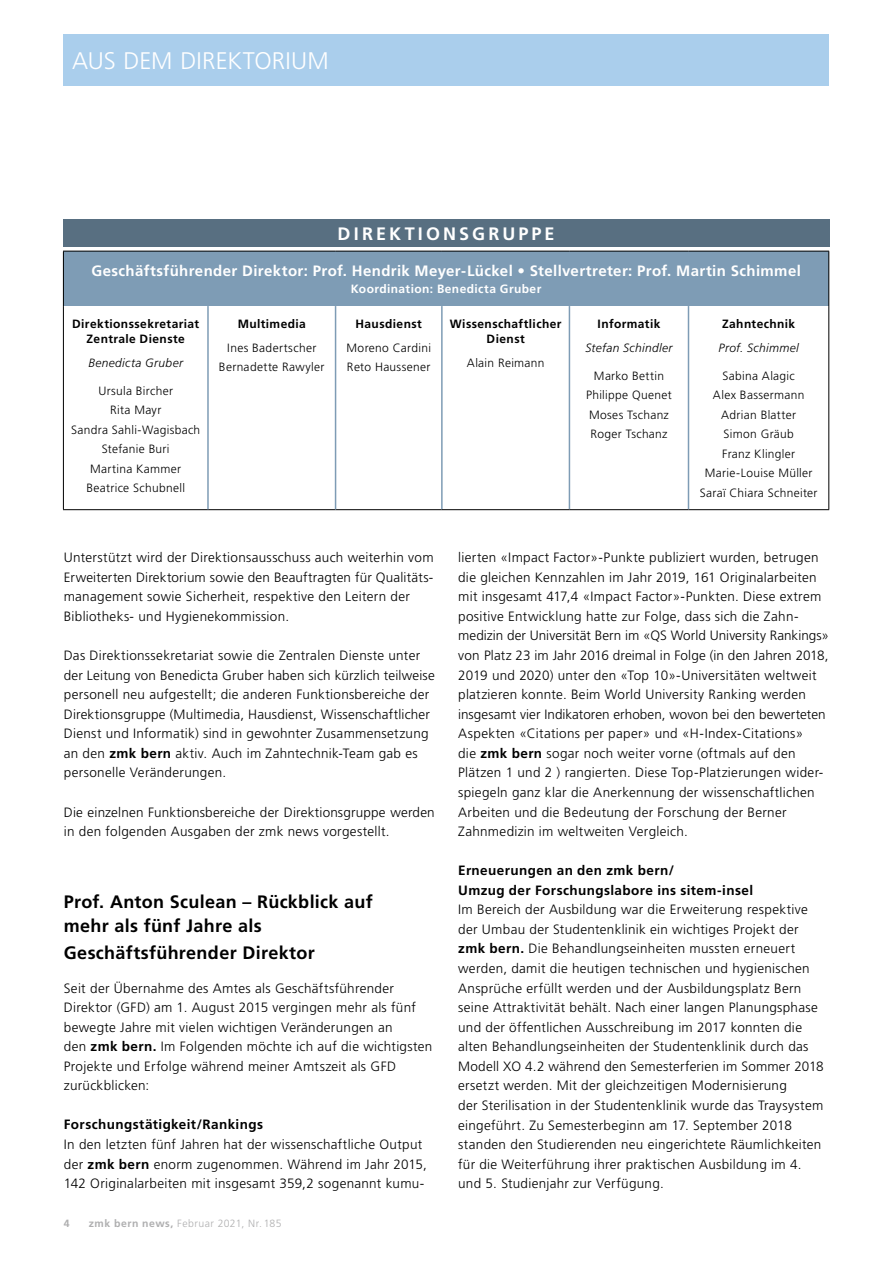
<style>
.page{position:relative;width:893px;height:1263px;background:#fff}
.page>*{position:absolute;margin:0;border:0;box-sizing:border-box;transform-origin:0 0}
.t1{font:300 24px "Frutiger";letter-spacing:.005em;color:#fff}
.t2{font:700 18px/24px "Frutiger";letter-spacing:.02em;color:#000}
.t3{font:700 18px "Frutiger";letter-spacing:.17em;color:#fff}
.t4{font:700 15px "Frutiger";letter-spacing:.025em;color:#fff}
.t5{font:300 13.5px/19.5px "Frutiger";letter-spacing:.02em;color:#000}
.t6{font:700 13.5px/19.5px "Frutiger";letter-spacing:.03em;color:#000}
.t7{font:300 12px/19.5px "Frutiger";letter-spacing:.025em;color:#000;text-align:center}
.t8{font:700 12px/15px "Frutiger";letter-spacing:.035em;color:#000;text-align:center}
.t9{font:italic 300 12px "Frutiger";letter-spacing:.025em;color:#000}
.t10{font:700 12px "Frutiger";letter-spacing:.035em;color:#fff}
.t11{font:300 10.5px "Frutiger";letter-spacing:.04em;color:#afafb0}
.t12{font:700 10.5px "Frutiger";color:#afafb0}
.s1{font-weight:700}
</style>
<div class="page">
<div style="left:64px;top:34px;width:765px;height:51px;background:#aaceec"></div>
<div style="left:63px;top:219px;width:766px;height:28px;background:#586f81"></div>
<div style="left:63px;top:251px;width:766px;height:55px;background:#7e9cb5"></div>
<svg style="left:334px;top:306px;width:356px;height:203px"></svg>
<hr style="left:63px;top:251px;width:145px;height:1px;background:#000">
<hr style="left:63px;top:251px;width:1px;height:55px;background:#000">
<hr style="left:208px;top:251px;width:128px;height:1px;background:#000">
<hr style="left:336px;top:251px;width:106px;height:1px;background:#000">
<hr style="left:442px;top:251px;width:127px;height:1px;background:#000">
<hr style="left:569px;top:251px;width:119px;height:1px;background:#000">
<hr style="left:688px;top:251px;width:141px;height:1px;background:#000">
<hr style="left:828px;top:251px;width:1px;height:55px;background:#000">
<hr style="left:63px;top:306px;width:1px;height:203px;background:#000">
<hr style="left:828px;top:306px;width:1px;height:203px;background:#000">
<hr style="left:63px;top:509px;width:145px;height:1px;background:#000">
<hr style="left:208px;top:509px;width:128px;height:1px;background:#000">
<hr style="left:336px;top:509px;width:106px;height:1px;background:#000">
<hr style="left:688px;top:509px;width:141px;height:1px;background:#000">
<hr style="left:207px;top:306px;width:2px;height:203px;background:#7e9cb5">
<hr style="left:335px;top:306px;width:1px;height:203px;background:#7e9cb5">
<hr style="left:441px;top:306px;width:2px;height:203px;background:#7e9cb5">
<hr style="left:569px;top:306px;width:1px;height:203px;background:#7e9cb5">
<hr style="left:688px;top:306px;width:1px;height:203px;background:#7e9cb5">
<hr style="left:442px;top:509px;width:127px;height:1px;background:#000">
<hr style="left:569px;top:509px;width:119px;height:1px;background:#000">
<h1 class="t1" style="left:72px;top:47px;width:258px">AUS DEM DIREKTORIUM</h1>
<h2 class="t3" style="left:338px;top:223px;width:219px">DIREKTIONSGRUPPE</h2>
<p class="t4" style="left:91px;top:261px;width:711px">Geschäftsführender Direktor: Prof. Hendrik Meyer-Lückel • Stellvertreter: Prof. Martin Schimmel</p>
<p class="t10" style="left:351px;top:282px;width:192px">Koordination: Benedicta Gruber</p>
<p class="t8" style="left:72px;top:316px;width:129px">Direktionssekretariat<br>Zentrale Dienste</p>
<p class="t9" style="left:88px;top:356px;width:96px">Benedicta Gruber</p>
<p class="t7" style="left:71px;top:381px;width:131px">Ursula Bircher<br>Rita Mayr<br>Sandra Sahli-Wagisbach<br>Stefanie Buri<br>Martina Kammer<br>Beatrice Schubnell</p>
<p class="t8" style="left:450px;top:316px;width:113px">Wissenschaftlicher<br>Dienst</p>
<p class="t7" style="left:467px;top:353px;width:79px">Alain Reimann</p>
<p class="t8" style="left:598px;top:316px;width:64px">Informatik</p>
<p class="t9" style="left:585px;top:341px;width:88px">Stefan Schindler</p>
<p class="t7" style="left:586px;top:366px;width:87px">Marko Bettin<br>Philippe Quenet<br>Moses Tschanz<br>Roger Tschanz</p>
<p class="t8" style="left:238px;top:316px;width:70px">Multimedia</p>
<p class="t7" style="left:219px;top:338px;width:107px">Ines Badertscher<br>Bernadette Rawyler</p>
<p class="t8" style="left:356px;top:316px;width:68px">Hausdienst</p>
<p class="t7" style="left:346px;top:338px;width:86px;text-align:left">Moreno Cardini<br>Reto Haussener</p>
<p class="t8" style="left:722px;top:316px;width:75px">Zahntechnik</p>
<p class="t9" style="left:719px;top:341px;width:82px">Prof. Schimmel</p>
<p class="t7" style="left:700px;top:366px;width:119px">Sabina Alagic<br>Alex Bassermann<br>Adrian Blatter<br>Simon Gräub<br>Franz Klingler<br>Marie-Louise Müller<br>Saraï Chiara Schneiter</p>
<p class="t5" style="left:64px;top:548px;width:371px">Unterstützt wird der Direktionsausschuss auch weiterhin vom Erweiterten Direktorium sowie den Beauftragten für Qualitäts&shy;management sowie Sicherheit, respektive den Leitern der Bibliotheks- und Hygienekommission.</p>
<p class="t5" style="left:64px;top:645px;width:372px">Das Direktionssekretariat sowie die Zentralen Dienste unter der Leitung von Benedicta Gruber haben sich kürzlich teilweise personell neu aufgestellt; die anderen Funktionsbereiche der Direktionsgruppe (Multimedia, Hausdienst, Wissenschaftlicher Dienst und Informatik) sind in gewohnter Zusammensetzung an den <span class="s1">zmk bern</span> aktiv. Auch im Zahntechnik-Team gab es personelle Veränderungen.</p>
<p class="t5" style="left:64px;top:802px;width:373px">Die einzelnen Funktionsbereiche der Direktionsgruppe werden in den folgenden Ausgaben der zmk news vorgestellt.</p>
<h2 class="t2" style="left:64px;top:889px;width:310px">Prof. Anton Sculean – Rückblick auf mehr als fünf Jahre als</h2>
<h2 class="t2" style="left:64px;top:940px;width:253px">Geschäftsführender Direktor</h2>
<p class="t5" style="left:64px;top:978px;width:370px">Seit der Übernahme des Amtes als Geschäftsführender Direktor (GFD) am 1. August 2015 vergingen mehr als fünf bewegte Jahre mit vielen wichtigen Veränderungen an<br>den <span class="s1">zmk bern.</span> Im Folgenden möchte ich auf die wichtigsten Projekte und Erfolge während meiner Amtszeit als GFD zurückblicken:</p>
<p class="t6" style="left:64px;top:1115px;width:201px">Forschungstätigkeit/Rankings</p>
<p class="t5" style="left:64px;top:1134px;width:365px">In den letzten fünf Jahren hat der wissenschaftliche Output der <span class="s1">zmk bern</span> enorm zugenommen. Während im Jahr 2015,<br>142 Originalarbeiten mit insgesamt 359,2 sogenannt kumu-</p>
<p class="t12" style="left:64px;top:1217px;width:7px">4</p>
<p class="t11" style="left:89px;top:1218px;width:194px"><span class="s1">zmk bern news,</span> Februar 2021, Nr. 185</p>
<p class="t5" style="left:458px;top:548px;width:372px">lierten «Impact Factor»-Punkte publiziert wurden, betrugen die gleichen Kennzahlen im Jahr 2019, 161 Originalarbeiten mit insgesamt 417,4 «Impact Factor»-Punkten. Diese extrem positive Entwicklung hatte zur Folge, dass sich die Zahn&shy;medizin der Universität Bern im «QS World University Rankings» von Platz 23 im Jahr 2016 dreimal in Folge (in den Jahren 2018, 2019 und 2020) unter den «Top 10»-Universitäten weltweit platzieren konnte. Beim World University Ranking werden insgesamt vier Indikatoren erhoben, wovon bei den bewerteten Aspekten «Citations per paper» und «H-Index-Citations»<br>die <span class="s1">zmk bern</span> sogar noch weiter vorne (oftmals auf den Plätzen 1 und 2 ) rangierten. Diese Top-Platzierungen wider&shy;spiegeln ganz klar die Anerkennung der wissenschaftlichen Arbeiten und die Bedeutung der Forschung der Berner Zahnmedizin im weltweiten Vergleich.</p>
<p class="t6" style="left:458px;top:861px;width:296px">Erneuerungen an den zmk bern/<br>Umzug der Forschungslabore ins sitem-insel</p>
<p class="t5" style="left:458px;top:900px;width:367px">Im Bereich der Ausbildung war die Erweiterung respektive der Umbau der Studentenklinik ein wichtiges Projekt der <span class="s1">zmk bern.</span> Die Behandlungseinheiten mussten erneuert werden, damit die heutigen technischen und hygienischen Ansprüche erfüllt werden und der Ausbildungsplatz Bern seine Attraktivität behält. Nach einer langen Planungsphase und der öffentlichen Ausschreibung im 2017 konnten die alten Behandlungseinheiten der Studentenklinik durch das Modell XO 4.2 während den Semesterferien im Sommer 2018 ersetzt werden. Mit der gleichzeitigen Modernisierung<br>der Sterilisation in der Studentenklinik wurde das Traysystem eingeführt. Zu Semesterbeginn am 17. September 2018 standen den Studierenden neu eingerichtete Räumlichkeiten für die Weiterführung ihrer praktischen Ausbildung im 4. und 5. Studienjahr zur Verfügung.</p>
</div>
